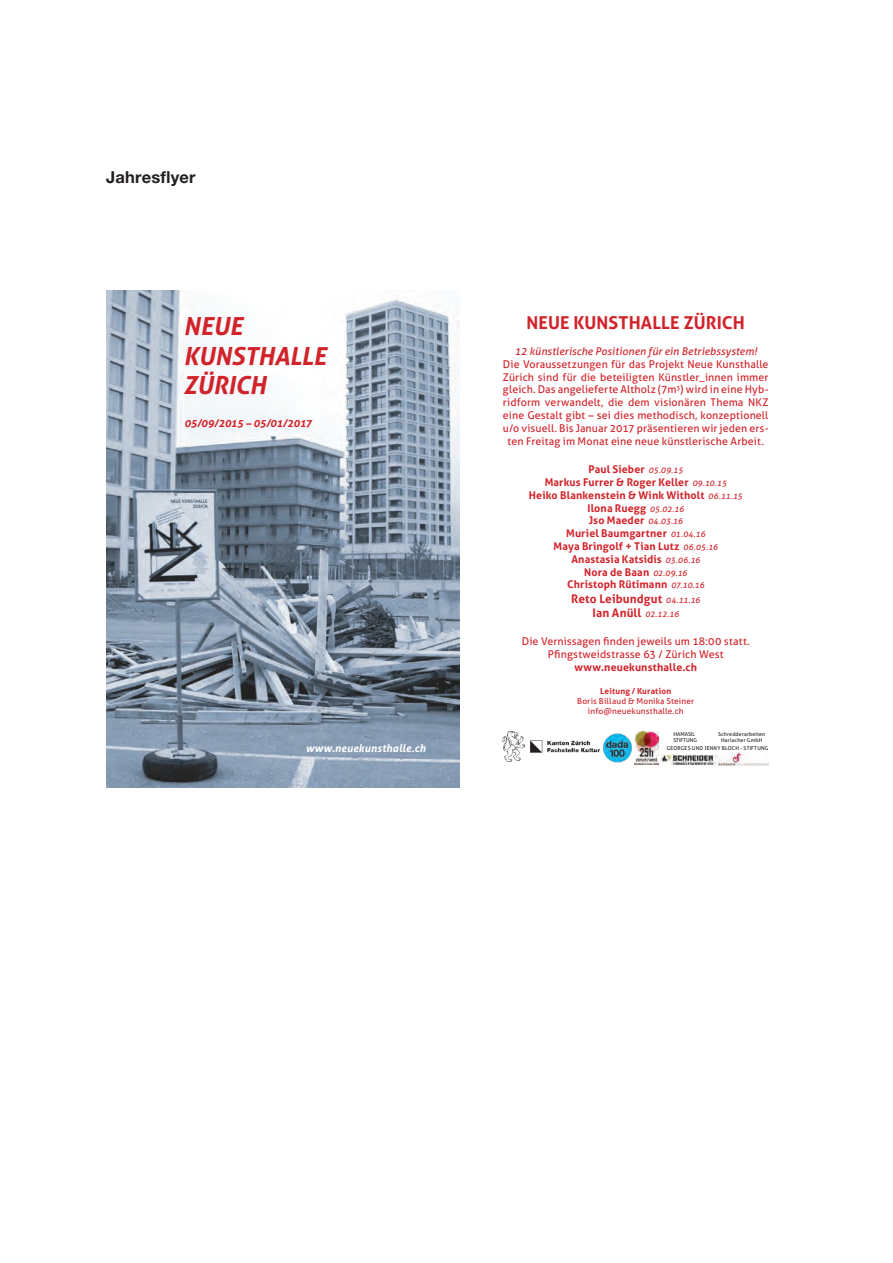
<style>
.page{position:relative;width:893px;height:1263px;background:#fff}
.page>*{position:absolute;margin:0;border:0;box-sizing:border-box;transform-origin:0 0}
.t1{font:italic 700 24.9px/29.8px "Aller";letter-spacing:-.01em;color:#d1232a}
.t2{font:700 17.85px "Aller";letter-spacing:.005em;color:#d1232a}
.Lauftext_bold{font:700 16.5px "Helvetica Neue";letter-spacing:.01em;color:#231f20}
.t3{font:700 11.85px/14.2px "Aller";letter-spacing:.01em;color:#d1232a;text-align:center}
.t4{font:10.65px/12.8px "Aller";letter-spacing:.01em;color:#d1232a;text-align:center}
.t5{font:700 10.65px/12.8px "Aller";letter-spacing:.015em;color:#d1232a;text-align:center}
.t6{font:italic 700 10.65px "Aller";letter-spacing:-.015em;color:#d1232a}
.t7{font:italic 700 10.65px "Aller";letter-spacing:.01em;color:#fff}
.t8{font:8.25px/9.9px "Aller";letter-spacing:.02em;color:#d1232a;text-align:center}
.t9{font:5.4px/6.4px "Aller";letter-spacing:.025em;color:#231f20;text-align:center}
.t10{font:5.4px/6.4px "Aller";color:#231f20}
.s1{font-style:italic}
.s2{font-weight:400;font-style:italic;font-size:8.25px}
.s3{font-weight:700}
</style>
<div class="page">
<img style="left:503px;top:731px;width:97px;height:31px">
<img style="left:106px;top:290px;width:353px;height:498px">
<img style="left:603px;top:733px;width:29px;height:30px">
<img style="left:634px;top:731px;width:25px;height:33px">
<img style="left:718px;top:752px;width:50px;height:13px">
<img style="left:661px;top:754px;width:56px;height:11px">
<p class="Lauftext_bold" style="left:106px;top:167px;width:91px">Jahresflyer</p>
<p class="t1" style="left:184px;top:311px;width:144px">NEUE<br>KUNSTHALLE<br>ZÜRICH</p>
<p class="t6" style="left:184px;top:416px;width:129px">05/09/2015 – 05/01/2017</p>
<p class="t7" style="left:306px;top:741px;width:121px">www.neuekunsthalle.ch</p>
<p class="t2" style="left:527px;top:312px;width:220px">NEUE KUNSTHALLE ZÜRICH</p>
<p class="t4" style="left:503px;top:345px;width:267px"><span class="s1">12 künstlerische Positionen für ein Betriebssystem!<br></span>Die Voraussetzungen für das Projekt Neue Kunsthalle Zürich sind für die beteiligten Künstler_innen immer gleich. Das angelieferte Altholz (7m<sup>3</sup>) wird in eine Hyb&shy;ridform verwandelt, die dem visionären Thema NKZ eine Gestalt gibt – sei dies methodisch, konzeptionell u/o visuell. Bis Januar 2017 präsentieren wir jeden ers&shy;ten Freitag im Monat eine neue künstlerische Arbeit.</p>
<p class="t5" style="left:529px;top:463px;width:215px">Paul Sieber <span class="s2">05.09.15<br></span>Markus Furrer &amp; Roger Keller <span class="s2">09.10.15<br></span>Heiko Blankenstein &amp; Wink Witholt <span class="s2">06.11.15<br></span>Ilona Ruegg <span class="s2">05.02.16<br></span>Jso Maeder <span class="s2">04.03.16<br></span>Muriel Baumgartner <span class="s2">01.04.16<br></span>Maya Bringolf + Tian Lutz <span class="s2">06.05.16<br></span>Anastasia Katsidis <span class="s2">03.06.16<br></span>Nora de Baan <span class="s2">02.09.16<br></span>Christoph Rütimann <span class="s2">07.10.16</span></p>
<p class="t3" style="left:571px;top:591px;width:130px">Reto Leibundgut <span class="s2">04.11.16<br></span>Ian Anüll <span class="s2">02.12.16</span></p>
<p class="t4" style="left:522px;top:635px;width:229px">Die Vernissagen finden jeweils um 18:00 statt.<br>Pfingstweidstrasse 63 / Zürich West <span class="s3">www.neuekunsthalle.ch</span></p>
<p class="t8" style="left:577px;top:686px;width:119px"><span class="s3">Leitung / Kuration<br></span>Boris Billaud &amp; Monika Steiner info@neuekunsthalle.ch</p>
<p class="t10" style="left:673px;top:730px;width:25px">HAMASIL<br>STIFTUNG</p>
<p class="t9" style="left:667px;top:745px;width:103px">GEORGES UND JENNY BLOCH - STIFTUNG</p>
<p class="t9" style="left:718px;top:730px;width:49px">Schredderarbeiten<br>Harlacher GmbH</p>
</div>
